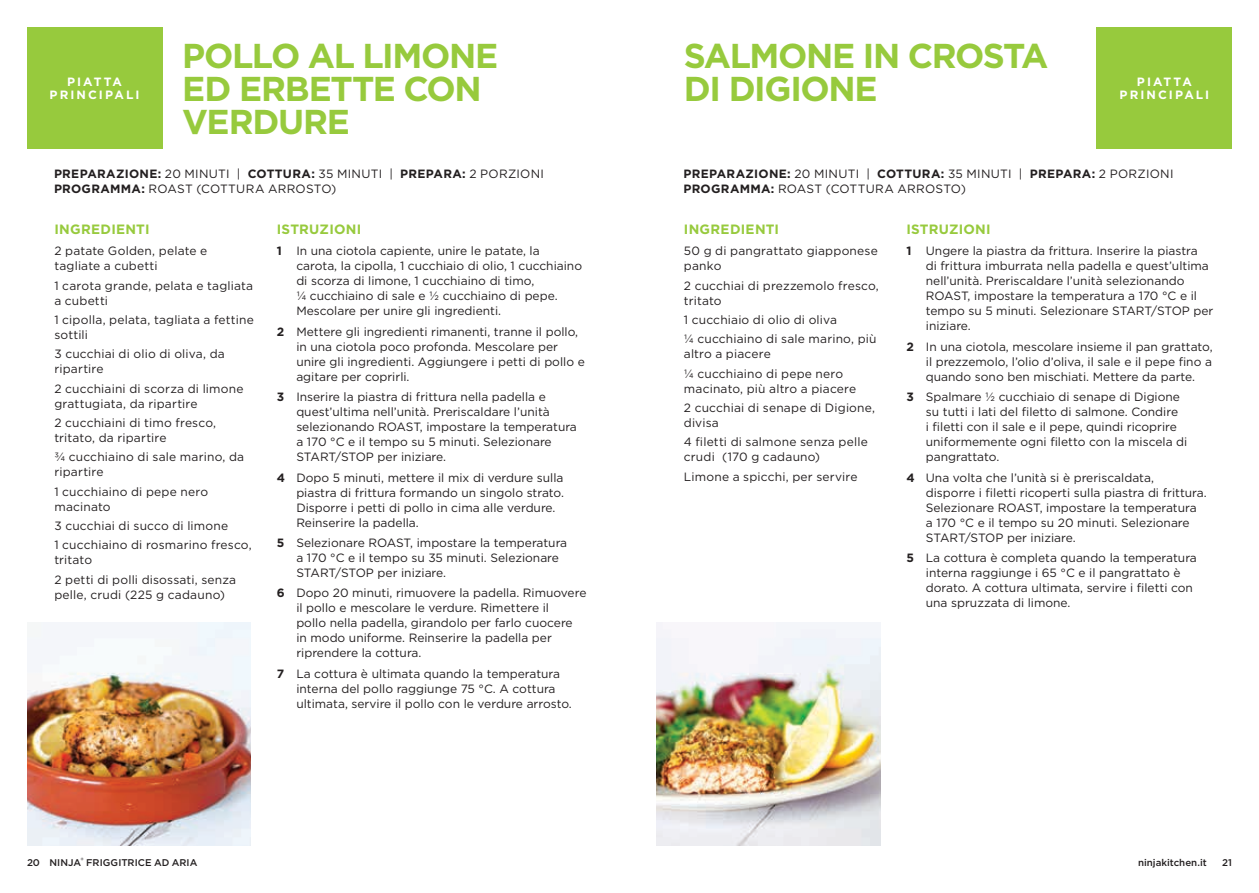
<style>
.page{position:relative;width:1259px;height:893px;background:#fff}
.page>*{position:absolute;margin:0;border:0;box-sizing:border-box;transform-origin:0 0}
.t1{font:700 34.5px/33px "Gotham";letter-spacing:-.04em;color:#97ca3d}
.t2{font:700 13.5px "Gotham";letter-spacing:.02em;color:#97ca3d}
.t3{font:12px/15px "Gotham";color:#231f20}
.t4{font:12px/15px "Gotham";letter-spacing:.02em;color:#231f20}
.t5{font:700 12px/13.5px "Gotham";letter-spacing:.17em;color:#fff;text-align:center}
.t6{font:500 9.75px "Gotham";color:#231f20}
.s1{font-weight:700}
</style>
<div class="page">
<img style="left:27px;top:623px;width:224px;height:222px">
<img style="left:656px;top:623px;width:224px;height:222px">
<div style="left:1097px;top:27px;width:135px;height:121px;background:#97ca3d"></div>
<div style="left:27px;top:27px;width:135px;height:121px;background:#97ca3d"></div>
<h1 class="t1" style="left:182px;top:39px;width:317px">POLLO AL LIMONE<br>ED ERBETTE CON<br>VERDURE</h1>
<p class="t4" style="left:54px;top:166px;width:491px"><span class="s1">PREPARAZIONE:</span> 20 MINUTI | <span class="s1">COTTURA:</span> 35 MINUTI | <span class="s1">PREPARA:</span> 2 PORZIONI<br><span class="s1">PROGRAMMA:</span> ROAST (COTTURA ARROSTO)</p>
<p class="t5" style="left:50px;top:75px;width:91px">PIATTA<br>PRINCIPALI</p>
<p class="t2" style="left:54px;top:220px;width:97px">INGREDIENTI</p>
<p class="t3" style="left:54px;top:243px;width:154px">2 patate Golden, pelate e tagliate a cubetti</p>
<p class="t3" style="left:54px;top:278px;width:200px">1 carota grande, pelata e tagliata a cubetti</p>
<p class="t3" style="left:54px;top:312px;width:201px">1 cipolla, pelata, tagliata a fettine sottili</p>
<p class="t3" style="left:54px;top:346px;width:172px">3 cucchiai di olio di oliva, da ripartire</p>
<p class="t3" style="left:54px;top:381px;width:191px">2 cucchiaini di scorza di limone grattugiata, da ripartire</p>
<p class="t3" style="left:54px;top:415px;width:163px">2 cucchiaini di timo fresco, tritato, da ripartire</p>
<p class="t3" style="left:54px;top:449px;width:191px">¾ cucchiaino di sale marino, da ripartire</p>
<p class="t3" style="left:54px;top:484px;width:155px">1 cucchiaino di pepe nero macinato</p>
<p class="t3" style="left:54px;top:516px;width:199px;line-height:19.4px">3 cucchiai di succo di limone<br>1 cucchiaino di rosmarino fresco,</p>
<p class="t3" style="left:54px;top:550px;width:183px;line-height:19.4px">tritato<br>2 petti di polli disossati, senza</p>
<p class="t4" style="left:54px;top:587px;width:172px">pelle, crudi (225 g cadauno)</p>
<p class="t2" style="left:277px;top:220px;width:86px">ISTRUZIONI</p>
<p class="t3" style="left:296px;top:243px;width:287px;text-indent:-20px"><span class="s1">1</span> In una ciotola capiente, unire le patate, la carota, la cipolla, 1 cucchiaio di olio, 1 cucchiaino di scorza di limone, 1 cucchiaino di timo,<br>¼ cucchiaino di sale e ½ cucchiaino di pepe.<br>Mescolare per unire gli ingredienti.</p>
<p class="t3" style="left:296px;top:324px;width:290px;text-indent:-20px"><span class="s1">2</span> Mettere gli ingredienti rimanenti, tranne il pollo, in una ciotola poco profonda. Mescolare per unire gli ingredienti. Aggiungere i petti di pollo e agitare per coprirli.</p>
<p class="t3" style="left:296px;top:389px;width:282px;text-indent:-20px"><span class="s1">3</span> Inserire la piastra di frittura nella padella e quest’ultima nell’unità. Preriscaldare l’unità selezionando ROAST, impostare la temperatura a 170 °C e il tempo su 5 minuti. Selezionare START/STOP per iniziare.</p>
<p class="t3" style="left:296px;top:470px;width:269px;text-indent:-20px"><span class="s1">4</span> Dopo 5 minuti, mettere il mix di verdure sulla piastra di frittura formando un singolo strato.<br>Disporre i petti di pollo in cima alle verdure.<br>Reinserire la padella.</p>
<p class="t3" style="left:296px;top:535px;width:272px;text-indent:-20px"><span class="s1">5</span> Selezionare ROAST, impostare la temperatura a 170 °C e il tempo su 35 minuti. Selezionare<br>START/STOP per iniziare.</p>
<p class="t3" style="left:296px;top:585px;width:292px;text-indent:-20px"><span class="s1">6</span> Dopo 20 minuti, rimuovere la padella. Rimuovere il pollo e mescolare le verdure. Rimettere il<br>pollo nella padella, girandolo per farlo cuocere<br>in modo uniforme. Reinserire la padella per riprendere la cottura.</p>
<p class="t3" style="left:296px;top:666px;width:277px;text-indent:-20px"><span class="s1">7</span> La cottura è ultimata quando la temperatura interna del pollo raggiunge 75 °C. A cottura ultimata, servire il pollo con le verdure arrosto.</p>
<h1 class="t1" style="left:684px;top:39px;width:366px">SALMONE IN CROSTA<br>DI DIGIONE</h1>
<p class="t5" style="left:1119px;top:75px;width:91px">PIATTA<br>PRINCIPALI</p>
<p class="t4" style="left:683px;top:166px;width:491px"><span class="s1">PREPARAZIONE:</span> 20 MINUTI | <span class="s1">COTTURA:</span> 35 MINUTI | <span class="s1">PREPARA:</span> 2 PORZIONI<br><span class="s1">PROGRAMMA:</span> ROAST (COTTURA ARROSTO)</p>
<p class="t2" style="left:684px;top:220px;width:97px">INGREDIENTI</p>
<p class="t3" style="left:684px;top:243px;width:195px">50 g di pangrattato giapponese panko</p>
<p class="t3" style="left:684px;top:278px;width:196px">2 cucchiai di prezzemolo fresco, tritato</p>
<p class="t3" style="left:684px;top:310px;width:194px;line-height:19.4px">1 cucchiaio di olio di oliva<br>¼ cucchiaino di sale marino, più</p>
<p class="t3" style="left:684px;top:344px;width:161px;line-height:19.4px">altro a piacere<br>¼ cucchiaino di pepe nero</p>
<p class="t3" style="left:684px;top:378px;width:193px;line-height:19.4px">macinato, più altro a piacere<br>2 cucchiai di senape di Digione,</p>
<p class="t3" style="left:684px;top:413px;width:185px;line-height:19.4px">divisa<br>4 filetti di salmone senza pelle</p>
<p class="t3" style="left:684px;top:447px;width:175px;line-height:19.4px">crudi (170 g cadauno)<br>Limone a spicchi, per servire</p>
<p class="t2" style="left:906px;top:220px;width:86px">ISTRUZIONI</p>
<p class="t3" style="left:926px;top:243px;width:289px;text-indent:-20px"><span class="s1">1</span> Ungere la piastra da frittura. Inserire la piastra<br>di frittura imburrata nella padella e quest’ultima nell’unità. Preriscaldare l’unità selezionando ROAST, impostare la temperatura a 170 °C e il tempo su 5 minuti. Selezionare START/STOP per iniziare.</p>
<p class="t3" style="left:926px;top:339px;width:288px;text-align:justify;text-indent:-20px"><span class="s1">2</span> In una ciotola, mescolare insieme il pan grattato, il prezzemolo, l’olio d’oliva, il sale e il pepe fino a quando sono ben mischiati. Mettere da parte.</p>
<p class="t3" style="left:926px;top:389px;width:263px;text-indent:-20px"><span class="s1">3</span> Spalmare ½ cucchiaio di senape di Digione su tutti i lati del filetto di salmone. Condire<br>i filetti con il sale e il pepe, quindi ricoprire uniformemente ogni filetto con la miscela di pangrattato.</p>
<p class="t3" style="left:926px;top:470px;width:282px;text-indent:-20px"><span class="s1">4</span> Una volta che l’unità si è preriscaldata,<br>disporre i filetti ricoperti sulla piastra di frittura.<br>Selezionare ROAST, impostare la temperatura<br>a 170 °C e il tempo su 20 minuti. Selezionare START/STOP per iniziare.</p>
<p class="t3" style="left:926px;top:550px;width:272px;text-indent:-20px"><span class="s1">5</span> La cottura è completa quando la temperatura interna raggiunge i 65 °C e il pangrattato è dorato. A cottura ultimata, servire i filetti con una spruzzata di limone.</p>
<p class="t6" style="left:27px;top:856px;width:172px">20 NINJA<sup>®</sup> FRIGGITRICE AD ARIA</p>
<p class="t6" style="left:1222px;top:856px;width:11px">21</p>
<p class="t6" style="left:1138px;top:856px;width:70px">ninjakitchen.it</p>
</div>
